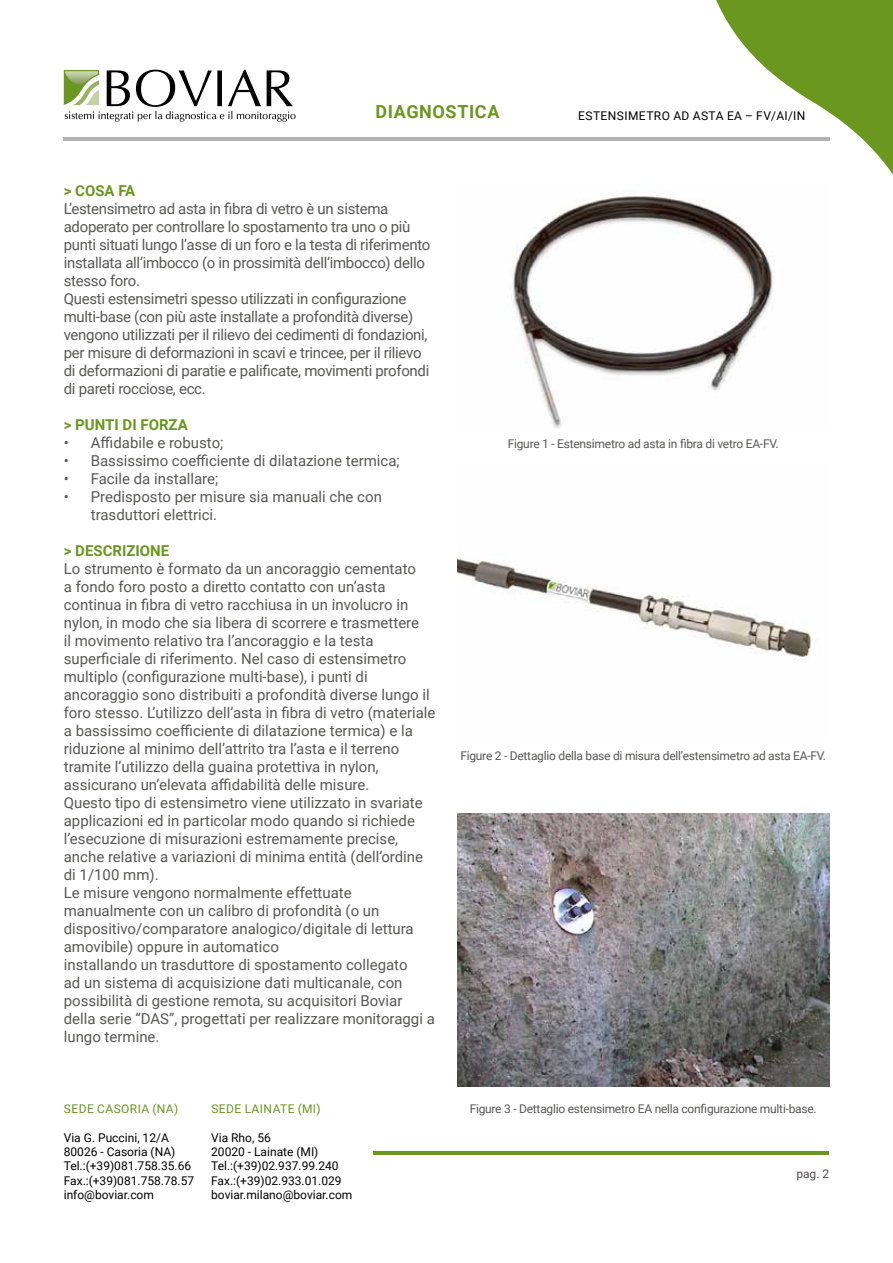
<style>
.page{position:relative;width:893px;height:1263px;background:#fff}
.page>*{position:absolute;margin:0;border:0;box-sizing:border-box;transform-origin:0 0}
.t1{font:700 18px "Roboto";letter-spacing:.035em;color:#6a971f}
.t2{font:15px/18px "Roboto";color:#575756}
.t3{font:15px/18px "Roboto";letter-spacing:-.02em;color:#575756}
.t4{font:700 15px "Roboto";color:#6a971f}
.t5{font:12px/14.4px "Roboto";color:#000}
.t6{font:12px "Roboto";letter-spacing:-.02em;color:#575756}
.t7{font:12px "Roboto";letter-spacing:.035em;color:#6a971f}
.t8{font:12px "Roboto";letter-spacing:.035em;color:#000}
.t9{font:12px "Roboto";color:#53494b}
</style>
<div class="page">
<hr style="left:373px;top:1151px;width:456px;height:3px;background:#6a971f">
<svg style="left:707px;top:0;width:186px;height:175px"></svg>
<hr style="left:64px;top:137px;width:766px;height:3px;background:#b3b3b3">
<svg style="left:64px;top:70px;width:232px;height:52px"></svg>
<img style="left:511px;top:194px;width:264px;height:234px">
<img style="left:457px;top:558px;width:355px;height:102px">
<img style="left:457px;top:814px;width:372px;height:272px">
<p class="t1" style="left:375px;top:99px;width:126px">DIAGNOSTICA</p>
<p class="t8" style="left:578px;top:108px;width:229px">ESTENSIMETRO AD ASTA EA – FV/AI/IN</p>
<p class="t4" style="left:64px;top:180px;width:73px">&gt; COSA FA</p>
<p class="t3" style="left:64px;top:199px;width:368px">L’estensimetro ad asta in fibra di vetro è un sistema adoperato per controllare lo spostamento tra uno o più punti situati lungo l’asse di un foro e la testa di riferimento installata all’imbocco (o in prossimità dell’imbocco) dello stesso foro.<br>Questi estensimetri spesso utilizzati in configurazione multi-base (con più aste installate a profondità diverse) vengono utilizzati per il rilievo dei cedimenti di fondazioni, per misure di deformazioni in scavi e trincee, per il rilievo di deformazioni di paratie e palificate, movimenti profondi di pareti rocciose, ecc.</p>
<p class="t4" style="left:64px;top:414px;width:126px">&gt; PUNTI DI FORZA</p>
<p class="t2" style="left:64px;top:433px;width:161px">• Affidabile e robusto;</p>
<p class="t2" style="left:64px;top:451px;width:337px">• Bassissimo coefficiente di dilatazione termica;</p>
<p class="t2" style="left:64px;top:469px;width:156px">• Facile da installare;</p>
<p class="t2" style="left:91px;top:487px;width:293px;text-indent:-27px">• Predisposto per misure sia manuali che con trasduttori elettrici.</p>
<p class="t4" style="left:64px;top:540px;width:107px">&gt; DESCRIZIONE</p>
<p class="t2" style="left:64px;top:559px;width:373px">Lo strumento è formato da un ancoraggio cementato<br>a fondo foro posto a diretto contatto con un’asta continua in fibra di vetro racchiusa in un involucro in nylon, in modo che sia libera di scorrere e trasmettere<br>il movimento relativo tra l’ancoraggio e la testa superficiale di riferimento. Nel caso di estensimetro multiplo (configurazione multi-base), i punti di ancoraggio sono distribuiti a profondità diverse lungo il foro stesso. L’utilizzo dell’asta in fibra di vetro (materiale a bassissimo coefficiente di dilatazione termica) e la riduzione al minimo dell’attrito tra l’asta e il terreno tramite l’utilizzo della guaina protettiva in nylon, assicurano un’elevata affidabilità delle misure.<br>Questo tipo di estensimetro viene utilizzato in svariate applicazioni ed in particolar modo quando si richiede l’esecuzione di misurazioni estremamente precise, anche relative a variazioni di minima entità (dell’ordine di 1/100 mm).<br>Le misure vengono normalmente effettuate manualmente con un calibro di profondità (o un dispositivo/comparatore analogico/digitale di lettura amovibile) oppure in automatico<br>installando un trasduttore di spostamento collegato<br>ad un sistema di acquisizione dati multicanale, con possibilità di gestione remota, su acquisitori Boviar della serie “DAS”, progettati per realizzare monitoraggi a lungo termine.</p>
<p class="t7" style="left:64px;top:1100px;width:116px">SEDE CASORIA (NA)</p>
<p class="t5" style="left:64px;top:1129px;width:132px">Via G. Puccini, 12/A<br>80026 - Casoria (NA)<br>Tel.:(+39)081.758.35.66<br>Fax.:(+39)081.758.78.57 info@boviar.com</p>
<p class="t7" style="left:211px;top:1100px;width:111px">SEDE LAINATE (MI)</p>
<p class="t5" style="left:211px;top:1129px;width:143px">Via Rho, 56<br>20020 - Lainate (MI)<br>Tel.:(+39)02.937.99.240<br>Fax.:(+39)02.933.01.029 boviar.milano@boviar.com</p>
<p class="t6" style="left:508px;top:435px;width:272px">Figure 1 - Estensimetro ad asta in fibra di vetro EA-FV.</p>
<p class="t6" style="left:460px;top:747px;width:367px">Figure 2 - Dettaglio della base di misura dell’estensimetro ad asta EA-FV.</p>
<p class="t6" style="left:470px;top:1100px;width:349px">Figure 3 - Dettaglio estensimetro EA nella configurazione multi-base.</p>
<p class="t9" style="left:796px;top:1165px;width:34px">pag. 2</p>
</div>
